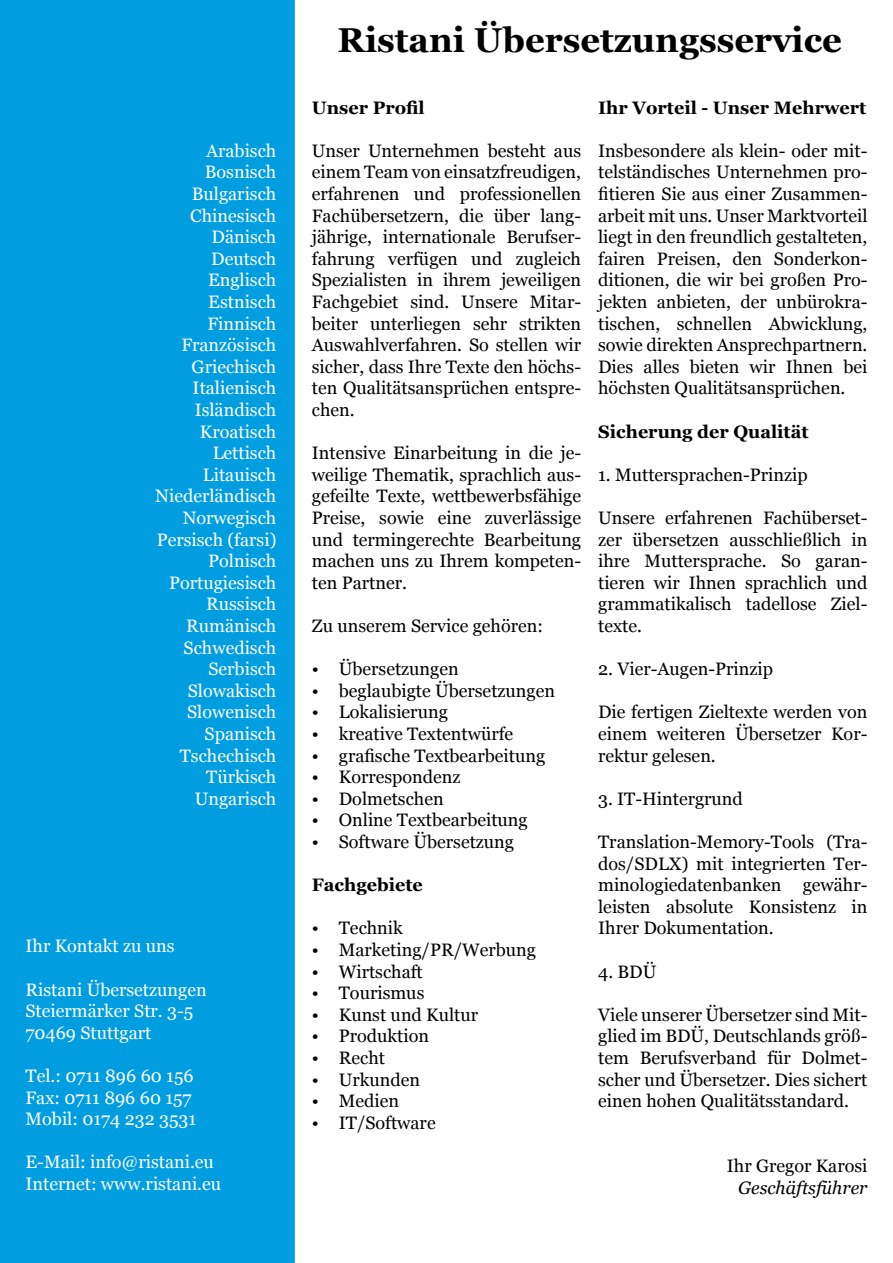
<style>
.page{position:relative;width:893px;height:1263px;background:#fff}
.page>*{position:absolute;margin:0;border:0;box-sizing:border-box;transform-origin:0 0}
.t1{font:700 34.5px "Georgia";color:#000}
.t2{font:18px/21.6px "Georgia";color:#000;text-align:justify}
.t3{font:18px/21.6px "Georgia";color:#fff}
.t4{font:700 18px "Georgia";color:#000}
.t5{font:italic 18px "Georgia";color:#000}
</style>
<div class="page">
<div style="left:0;top:0;width:295px;height:1263px;background:#009ee0"></div>
<p class="t3" style="left:155px;top:140px;width:123px;text-align:right">Arabisch<br>Bosnisch<br>Bulgarisch<br>Chinesisch<br>Dänisch<br>Deutsch<br>Englisch<br>Estnisch<br>Finnisch<br>Französisch<br>Griechisch<br>Italienisch<br>Isländisch<br>Kroatisch<br>Lettisch<br>Litauisch<br>Niederländisch<br>Norwegisch<br>Persisch (farsi)<br>Polnisch<br>Portugiesisch<br>Russisch<br>Rumänisch<br>Schwedisch<br>Serbisch<br>Slowakisch<br>Slowenisch<br>Spanisch<br>Tschechisch<br>Türkisch<br>Ungarisch</p>
<p class="t3" style="left:26px;top:936px;width:150px">Ihr Kontakt zu uns</p>
<p class="t3" style="left:26px;top:979px;width:183px">Ristani Übersetzungen<br>Steiermärker Str. 3-5<br>70469 Stuttgart</p>
<p class="t3" style="left:26px;top:1065px;width:172px">Tel.: 0711 896 60 156<br>Fax: 0711 896 60 157<br>Mobil: 0174 232 3531</p>
<p class="t3" style="left:26px;top:1152px;width:197px">E-Mail: info@ristani.eu<br>Internet: www.ristani.eu</p>
<h1 class="t1" style="left:337px;top:17px;width:506px">Ristani Übersetzungsservice</h1>
<p class="t4" style="left:312px;top:96px;width:115px">Unser Profil</p>
<p class="t2" style="left:312px;top:140px;width:271px">Unser Unternehmen besteht aus einem Team von einsatzfreudigen, erfahrenen und professionellen Fachübersetzern, die über lang&shy;jährige, internationale Berufser&shy;fahrung verfügen und zugleich Spezialisten in ihrem jeweiligen Fachgebiet sind. Unsere Mitar&shy;beiter unterliegen sehr strikten Auswahlverfahren. So stellen wir sicher, dass Ihre Texte den höchs&shy;ten Qualitätsansprüchen entspre&shy;chen.</p>
<p class="t2" style="left:312px;top:443px;width:271px">Intensive Einarbeitung in die je&shy;weilige Thematik, sprachlich aus&shy;gefeilte Texte, wettbewerbsfähige Preise, sowie eine zuverlässige und termingerechte Bearbeitung machen uns zu Ihrem kompeten&shy;ten Partner.</p>
<p class="t2" style="left:312px;top:615px;width:233px">Zu unserem Service gehören:</p>
<p class="t2" style="left:312px;top:659px;width:148px">• Übersetzungen</p>
<p class="t2" style="left:312px;top:680px;width:245px">• beglaubigte Übersetzungen</p>
<p class="t2" style="left:312px;top:702px;width:137px">• Lokalisierung</p>
<p class="t2" style="left:312px;top:723px;width:203px">• kreative Textentwürfe</p>
<p class="t2" style="left:312px;top:745px;width:235px">• grafische Textbearbeitung</p>
<p class="t2" style="left:312px;top:767px;width:150px">• Korrespondenz</p>
<p class="t2" style="left:312px;top:788px;width:133px">• Dolmetschen</p>
<p class="t2" style="left:312px;top:810px;width:217px">• Online Textbearbeitung</p>
<p class="t2" style="left:312px;top:831px;width:204px">• Software Übersetzung</p>
<p class="t4" style="left:312px;top:873px;width:113px">Fachgebiete</p>
<p class="t2" style="left:312px;top:918px;width:93px">• Technik</p>
<p class="t2" style="left:312px;top:939px;width:226px">• Marketing/PR/Werbung</p>
<p class="t2" style="left:312px;top:961px;width:112px">• Wirtschaft</p>
<p class="t2" style="left:312px;top:983px;width:114px">• Tourismus</p>
<p class="t2" style="left:312px;top:1004px;width:168px">• Kunst und Kultur</p>
<p class="t2" style="left:312px;top:1026px;width:119px">• Produktion</p>
<p class="t2" style="left:312px;top:1047px;width:75px">• Recht</p>
<p class="t2" style="left:312px;top:1069px;width:110px">• Urkunden</p>
<p class="t2" style="left:312px;top:1091px;width:89px">• Medien</p>
<p class="t2" style="left:312px;top:1112px;width:125px">• IT/Software</p>
<p class="t4" style="left:598px;top:96px;width:270px">Ihr Vorteil - Unser Mehrwert</p>
<p class="t2" style="left:598px;top:140px;width:271px">Insbesondere als klein- oder mit&shy;telständisches Unternehmen pro&shy;fitieren Sie aus einer Zusammen&shy;arbeit mit uns. Unser Marktvorteil liegt in den freundlich gestalteten, fairen Preisen, den Sonderkon&shy;ditionen, die wir bei großen Pro&shy;jekten anbieten, der unbürokra&shy;tischen, schnellen Abwicklung, sowie direkten Ansprechpartnern.<br>Dies alles bieten wir Ihnen bei höchsten Qualitätsansprüchen.</p>
<p class="t4" style="left:598px;top:420px;width:212px">Sicherung der Qualität</p>
<p class="t2" style="left:598px;top:464px;width:211px">1. Muttersprachen-Prinzip</p>
<p class="t2" style="left:598px;top:507px;width:271px">Unsere erfahrenen Fachüberset&shy;zer übersetzen ausschließlich in ihre Muttersprache. So garan&shy;tieren wir Ihnen sprachlich und grammatikalisch tadellose Ziel&shy;texte.</p>
<p class="t2" style="left:598px;top:659px;width:176px">2. Vier-Augen-Prinzip</p>
<p class="t2" style="left:598px;top:702px;width:271px">Die fertigen Zieltexte werden von einem weiteren Übersetzer Kor&shy;rektur gelesen.</p>
<p class="t2" style="left:598px;top:788px;width:146px">3. IT-Hintergrund</p>
<p class="t2" style="left:598px;top:831px;width:271px">Translation-Memory-Tools (Tra&shy;dos/SDLX) mit integrierten Ter&shy;minologiedatenbanken gewähr&shy;leisten absolute Konsistenz in Ihrer Dokumentation.</p>
<p class="t2" style="left:598px;top:961px;width:60px">4. BDÜ</p>
<p class="t2" style="left:598px;top:1004px;width:271px">Viele unserer Übersetzer sind Mit&shy;glied im BDÜ, Deutschlands größ&shy;tem Berufsverband für Dolmet&shy;scher und Übersetzer. Dies sichert einen hohen Qualitätsstandard.</p>
<p class="t2" style="left:727px;top:1155px;width:142px">Ihr Gregor Karosi</p>
<p class="t5" style="left:738px;top:1176px;width:131px">Geschäftsführer</p>
</div>
